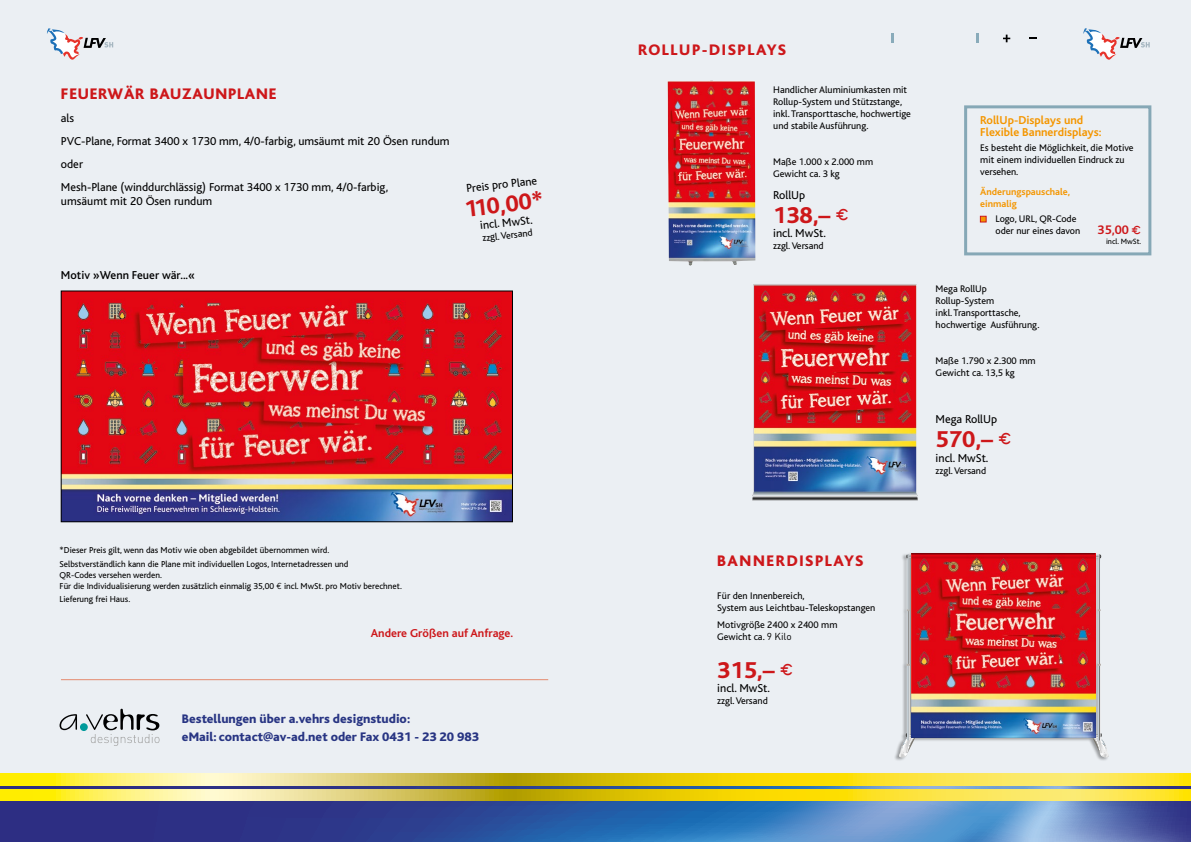
<style>
.page{position:relative;width:1191px;height:842px;background:#fff}
.page>*{position:absolute;margin:0;border:0;box-sizing:border-box;transform-origin:0 0}
.t1{font:800 24px "Bliss";color:#cd171a}
.t2{font:800 16px "Bliss";letter-spacing:.1em;color:#cd171a}
.t3{font:800 16px "Bliss";letter-spacing:.065em;color:#cd171a}
.t4{font:800 13px "Bliss";color:#283583}
.t5{font:700 13px "Bliss";color:#cd171a}
.t6{font:12px/14.4px "Bliss";color:#000}
.t7{font:700 12px "Bliss";color:#f49600}
.t8{font:700 12px "Bliss";color:#cd171a}
.t9{font:500 12px "Bliss";color:#000}
.t10{font:10px/12px "Bliss";color:#000}
.t11{font:700 10px/12px "Bliss";color:#f49600}
.t12{font:9px "Bliss";color:#000}
.t13{font:8px "Bliss";color:#000}
.s1{font-family:"Euro Mono"}
.s2{font-family:"Blair Md ITCTT Medium";font-weight:400;font-size:15px}
.s3{font-family:"Blair Md ITCTT Medium";font-weight:400;font-size:11px}
.s4{font-family:"DIN"}
</style>
<div class="page">
<div style="left:0;top:0;width:1191px;height:787px;background:#ebeff3"></div>
<svg style="left:0;top:785px;width:1191px;height:57px;background:#4564a2"></svg>
<svg style="left:0;top:774px;width:1191px;height:11px;background:#eed943"></svg>
<svg style="left:0;top:789px;width:1191px;height:11px;background:#eed943"></svg>
<img style="left:63px;top:293px;width:448px;height:227px">
<div style="left:61px;top:291px;width:452px;height:231px;border:1px solid #000"></div>
<svg style="left:1083px;top:28px;width:66px;height:32px"></svg>
<svg style="left:47px;top:28px;width:66px;height:32px"></svg>
<svg style="left:980px;top:216px;width:6px;height:6px"></svg>
<div style="left:893px;top:552px;width:216px;height:209px;background:#000;opacity:.35"></div>
<svg style="left:898px;top:554px;width:210px;height:203px"></svg>
<img style="left:911px;top:554px;width:184px;height:176px">
<svg style="left:911px;top:730px;width:184px;height:8px"></svg>
<svg style="left:911px;top:554px;width:183px;height:7px"></svg>
<img style="left:752px;top:284px;width:166px;height:217px">
<img style="left:667px;top:81px;width:88px;height:184px">
<svg style="left:60px;top:714px;width:17px;height:16px"></svg>
<div style="left:80px;top:723px;width:8px;height:8px;background:#009a9b;border-radius:50%"></div>
<svg style="left:86px;top:708px;width:73px;height:38px"></svg>
<hr style="left:61px;top:679px;width:487px;height:1px;background:#e48a6f">
<div style="left:964px;top:105px;width:187px;height:150px;border:3px solid #86a8b6"></div>
<svg style="left:891px;top:33px;width:3px;height:10px"></svg>
<svg style="left:976px;top:33px;width:3px;height:10px"></svg>
<svg style="left:1003px;top:35px;width:7px;height:7px"></svg>
<p class="t3" style="left:61px;top:86px;width:217px">FEUERWÄR BAUZAUNPLANE</p>
<p class="t6" style="left:61px;top:111px;width:15px">als</p>
<p class="t6" style="left:61px;top:134px;width:390px">PVC-Plane, Format 3400 x 1730 mm, 4/0-farbig, umsäumt mit 20 Ösen rundum</p>
<p class="t6" style="left:61px;top:157px;width:23px">oder</p>
<p class="t6" style="left:61px;top:180px;width:329px">Mesh-Plane (winddurchlässig) Format 3400 x 1730 mm, 4/0-farbig, umsäumt mit 20 Ösen rundum</p>
<p class="t9" style="left:61px;top:269px;width:136px">Motiv »Wenn Feuer wär...«</p>
<p class="t6" style="left:465px;top:181px;width:73px;rotate:-6deg">Preis pro Plane</p>
<p class="t1" style="left:463px;top:197px;width:81px;rotate:-7deg">110,00*</p>
<p class="t6" style="left:479px;top:218px;width:54px;rotate:-6deg">incl. MwSt.</p>
<p class="t10" style="left:482px;top:232px;width:52px;rotate:-6deg">zzgl. Versand</p>
<p class="t12" style="left:60px;top:546px;width:271px">*Dieser Preis gilt, wenn das Motiv wie oben abgebildet übernommen wird.</p>
<p class="t12" style="left:60px;top:559px;width:290px">Selbstverständlich kann die Plane mit individuellen Logos, Internetadressen und</p>
<p class="t12" style="left:60px;top:570px;width:104px">QR-Codes versehen werden.</p>
<p class="t12" style="left:60px;top:581px;width:344px">Für die Individualisierung werden zusätzlich einmalig 35,00 <span class="s1">€</span> incl. MwSt. pro Motiv berechnet.</p>
<p class="t12" style="left:60px;top:594px;width:72px">Lieferung frei Haus.</p>
<p class="t8" style="left:371px;top:627px;width:144px">Andere Größen auf Anfrage.</p>
<p class="t4" style="left:182px;top:711px;width:230px">Bestellungen über a.vehrs designstudio:</p>
<p class="t4" style="left:182px;top:730px;width:298px">eMail: contact@av-ad.net oder Fax 0431 - 23 20 983</p>
<p class="t2" style="left:638px;top:41px;width:149px">ROLLUP-DISPLAYS</p>
<p class="t10" style="left:773px;top:83px;width:135px">Handlicher Aluminiumkasten mit<br>Rollup-System und Stützstange,</p>
<p class="t10" style="left:773px;top:107px;width:139px">inkl. Transporttasche, hochwertige und stabile Ausführung.</p>
<p class="t10" style="left:773px;top:155px;width:101px">Maße 1.000 x 2.000 mm</p>
<p class="t10" style="left:773px;top:167px;width:68px">Gewicht ca. 3 kg</p>
<p class="t6" style="left:773px;top:188px;width:34px">RollUp</p>
<p class="t1" style="left:773px;top:203px;width:77px">138,– <span class="s2">€</span></p>
<p class="t6" style="left:773px;top:226px;width:54px">incl. MwSt.</p>
<p class="t10" style="left:773px;top:240px;width:52px">zzgl. Versand</p>
<p class="t7" style="left:980px;top:114px;width:105px">RollUp-Displays und</p>
<p class="t7" style="left:980px;top:126px;width:123px">Flexible Bannerdisplays:</p>
<p class="t10" style="left:980px;top:142px;width:155px">Es besteht die Möglichkeit, die Motive mit einem individuellen Eindruck zu versehen.</p>
<p class="t11" style="left:980px;top:186px;width:91px">Änderungspauschale, einmalig</p>
<p class="t10" style="left:995px;top:213px;width:82px">Logo, URL, QR-Code</p>
<p class="t10" style="left:995px;top:225px;width:86px">oder nur eines davon</p>
<p class="t5" style="left:1097px;top:223px;width:45px">35,00 <span class="s3">€</span></p>
<p class="t13" style="left:1106px;top:237px;width:37px">incl. MwSt.</p>
<p class="t10" style="left:935px;top:283px;width:53px">Mega RollUp</p>
<p class="t10" style="left:935px;top:295px;width:60px">Rollup-System</p>
<p class="t10" style="left:935px;top:307px;width:105px">inkl. Transporttasche, hochwertige Ausführung.</p>
<p class="t10" style="left:935px;top:355px;width:101px">Maße 1.790 x 2.300 mm</p>
<p class="t10" style="left:935px;top:367px;width:81px">Gewicht ca. 13,5 kg</p>
<p class="t6" style="left:935px;top:412px;width:63px">Mega RollUp</p>
<p class="t1" style="left:935px;top:427px;width:77px">570,– <span class="s2">€</span></p>
<p class="t6" style="left:935px;top:451px;width:54px">incl. MwSt.</p>
<p class="t10" style="left:935px;top:465px;width:52px">zzgl. Versand</p>
<p class="t2" style="left:717px;top:552px;width:148px">BANNERDISPLAYS</p>
<p class="t10" style="left:717px;top:589px;width:89px">Für den Innenbereich,</p>
<p class="t10" style="left:717px;top:601px;width:159px">System aus Leichtbau-Teleskopstangen</p>
<p class="t10" style="left:717px;top:619px;width:122px">Motivgröße 2400 x 2400 mm<br>Gewicht ca. <span class="s4">9 Kilo</span></p>
<p class="t1" style="left:717px;top:658px;width:77px">315,– <span class="s2">€</span></p>
<p class="t6" style="left:717px;top:681px;width:54px">incl. MwSt.</p>
<p class="t10" style="left:717px;top:695px;width:52px">zzgl. Versand</p>
</div>
